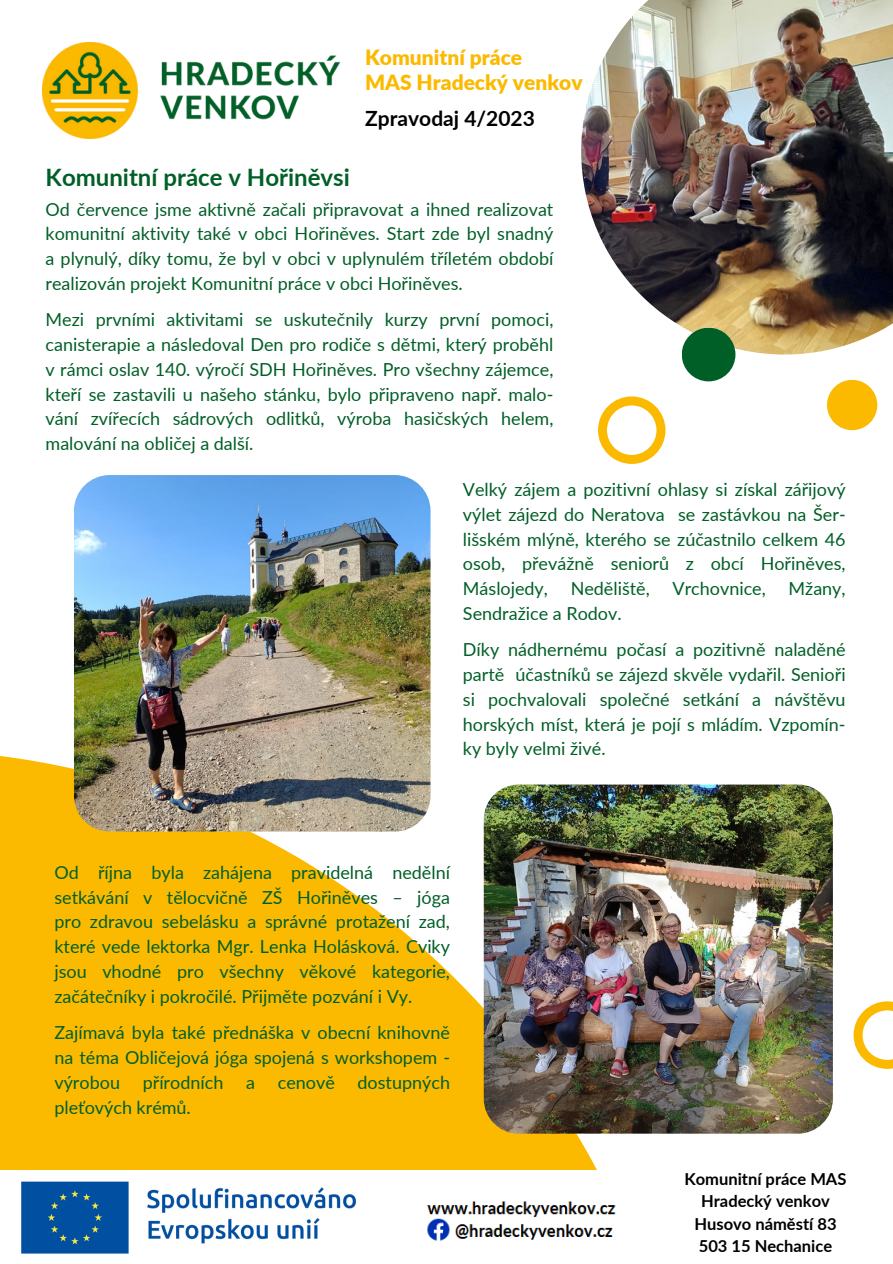
<style>
.page{position:relative;width:893px;height:1264px;background:#fff}
.page>*{position:absolute;margin:0;border:0;box-sizing:border-box;transform-origin:0 0}
.t1{font:700 24px "Lato";color:#005f27}
.t2{font:900 21px "Lato";color:#fbba00}
.t3{font:700 21px "Lato";color:#000}
.t4{font:18px/24.8px "Lato";color:#005f27;text-align:justify}
.t5{font:700 16.5px/22.5px "Lato";color:#000;text-align:center}
</style>
<div class="page">
<svg style="left:0;top:749px;width:687px;height:421px;fill:#fbba00"></svg>
<img style="left:43px;top:42px;width:297px;height:96px">
<svg style="left:853px;top:1001px;width:39px;height:67px"></svg>
<img style="left:74px;top:475px;width:356px;height:356px;border-radius:36px">
<img style="left:483px;top:784px;width:349px;height:349px;border-radius:35px">
<div style="left:826px;top:380px;width:51px;height:50px;background:#fbba00;border-radius:50%"></div>
<img style="left:21px;top:1181px;width:335px;height:73px">
<svg style="left:598px;top:396px;width:67px;height:68px"></svg>
<img style="left:427px;top:1201px;width:189px;height:40px">
<img style="left:581px;top:0;width:311px;height:354px">
<div style="left:681px;top:328px;width:54px;height:53px;background:#005f27;border-radius:50%"></div>
<p class="t2" style="left:365px;top:44px;width:158px">Komunitní práce</p>
<p class="t2" style="left:365px;top:69px;width:219px">MAS Hradecký venkov</p>
<p class="t3" style="left:365px;top:105px;width:171px">Zpravodaj 4/2023</p>
<p class="t1" style="left:46px;top:162px;width:306px">Komunitní práce v Hořiněvsi</p>
<p class="t4" style="left:46px;top:196px;width:509px">Od července jsme aktivně začali připravovat a ihned realizovat komunitní aktivity také v obci Hořiněves. Start zde byl snadný a plynulý, díky tomu, že byl v obci v uplynulém tříletém období realizován projekt Komunitní práce v obci Hořiněves.</p>
<p class="t4" style="left:46px;top:307px;width:509px">Mezi prvními aktivitami se uskutečnily kurzy první pomoci, canisterapie a následoval Den pro rodiče s dětmi, který proběhl v rámci oslav 140. výročí SDH Hořiněves. Pro všechny zájemce, kteří se zastavili u našeho stánku, bylo připraveno např. malo&shy;vání zvířecích sádrových odlitků, výroba hasičských helem, malování na obličej a další.</p>
<p class="t4" style="left:463px;top:476px;width:384px">Velký zájem a pozitivní ohlasy si získal zářijový výlet zájezd do Neratova se zastávkou na Šer&shy;lišském mlýně, kterého se zúčastnilo celkem 46 osob, převážně seniorů z obcí Hořiněves, Máslojedy,</p>
<p class="t4" style="left:570px;top:575px;width:81px">Neděliště,</p>
<p class="t4" style="left:672px;top:575px;width:95px">Vrchovnice,</p>
<p class="t4" style="left:788px;top:575px;width:59px">Mžany,</p>
<p class="t4" style="left:463px;top:600px;width:160px">Sendražice a Rodov.</p>
<p class="t4" style="left:463px;top:637px;width:384px">Díky nádhernému počasí a pozitivně naladěné partě účastníků se zájezd skvěle vydařil. Senioři si pochvalovali společné setkání a návštěvu horských míst, která je pojí s mládím. Vzpomín&shy;ky byly velmi živé.</p>
<p class="t4" style="left:54px;top:859px;width:397px">Od října byla zahájena pravidelná nedělní setkávání v tělocvičně ZŠ Hořiněves – jóga pro zdravou sebelásku a správné protažení zad, které vede lektorka Mgr. Lenka Holásková. Cviky jsou vhodné pro všechny věkové kategorie, začátečníky i pokročilé. Přijměte pozvání i Vy.</p>
<p class="t4" style="left:54px;top:1019px;width:397px">Zajímavá byla také přednáška v obecní knihovně na téma Obličejová jóga spojená s workshopem - výrobou</p>
<p class="t4" style="left:143px;top:1069px;width:82px">přírodních</p>
<p class="t4" style="left:246px;top:1069px;width:10px">a</p>
<p class="t4" style="left:278px;top:1069px;width:59px">cenově</p>
<p class="t4" style="left:357px;top:1069px;width:94px">dostupných</p>
<p class="t4" style="left:54px;top:1094px;width:138px">pleťových krémů.</p>
<p class="t5" style="left:684px;top:1166px;width:163px">Komunitní práce MAS<br>Hradecký venkov</p>
<p class="t5" style="left:694px;top:1211px;width:144px">Husovo náměstí 83</p>
<p class="t5" style="left:698px;top:1234px;width:135px">503 15 Nechanice</p>
</div>
